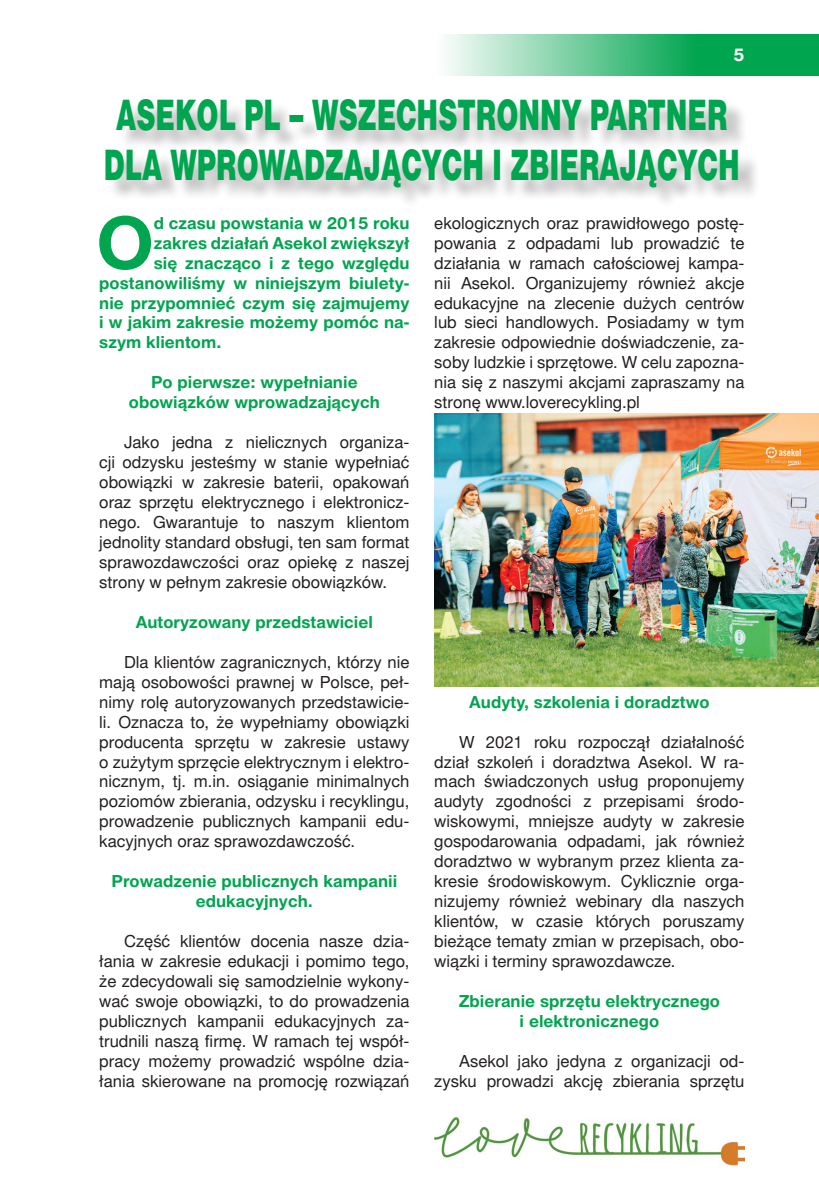
<style>
.page{position:relative;width:819px;height:1191px;background:#fff}
.page>*{position:absolute;margin:0;border:0;box-sizing:border-box;transform-origin:0 0}
.t1{font:700 72.1px "Switzer EFN";color:#00a54f}
.t2{font:42px/50.4px "Switzer Ext EFN Black";color:#00a54f;scale:.53 1}
.t3{font:700 17.5px "Switzer EFN";color:#fff}
.t4{font:16.62px/19.9px "Switzer EFN";color:#231f20;text-align:justify}
.t5{font:700 16.62px/19.9px "Switzer EFN";color:#00a54f;text-align:center}
</style>
<div class="page">
<svg style="left:446px;top:35px;width:373px;height:41px"></svg>
<div style="left:109px;top:102px;width:651px;height:107px;background:#231f20;opacity:.3"></div>
<img style="left:434px;top:413px;width:385px;height:273px">
<img style="left:434px;top:1117px;width:310px;height:49px">
<p class="t3" style="left:733px;top:44px;width:12px">5</p>
<h2 class="t2" style="left:104px;top:91px;width:1201px">ASEKOL PL – WSZECHSTRONNY PARTNER<br>DLA WPROWADZAJĄCYCH I ZBIERAJĄCYCH</h2>
<p class="t4" style="left:434px;top:213px;width:312px">ekologicznych oraz prawidłowego postę&shy;powania z odpadami lub prowadzić te działania w ramach całościowej kampa&shy;nii Asekol. Organizujemy również akcje edukacyjne na zlecenie dużych centrów lub sieci handlowych. Posiadamy w tym zakresie odpowiednie doświadczenie, za&shy;soby ludzkie i sprzętowe. W celu zapozna&shy;nia się z naszymi akcjami zapraszamy na stronę www.loverecykling.pl</p>
<h1 class="t1" style="left:96px;top:198px;width:59px">O</h1>
<p class="t5" style="left:154px;top:213px;width:257px">d czasu powstania w 2015 roku</p>
<p class="t5" style="left:154px;top:233px;width:257px">zakres działań Asekol zwiększył</p>
<p class="t5" style="left:154px;top:253px;width:257px">się znacząco i z tego względu</p>
<p class="t5" style="left:99px;top:273px;width:312px">postanowiliśmy w niniejszym biulety-</p>
<p class="t5" style="left:99px;top:293px;width:312px">nie przypomnieć czym się zajmujemy</p>
<p class="t5" style="left:99px;top:313px;width:312px">i w jakim zakresie możemy pomóc na-</p>
<p class="t5" style="left:99px;top:333px;width:124px">szym klientom.</p>
<p class="t5" style="left:129px;top:372px;width:252px">Po pierwsze: wypełnianie obowiązków wprowadzających</p>
<p class="t4" style="left:99px;top:433px;width:312px;text-indent:25px">Jako jedna z nielicznych organiza&shy;cji odzysku jesteśmy w stanie wypełniać obowiązki w zakresie baterii, opakowań oraz sprzętu elektrycznego i elektronicz&shy;nego. Gwarantuje to naszym klientom jednolity standard obsługi, ten sam format sprawozdawczości oraz opiekę z naszej strony w pełnym zakresie obowiązków.</p>
<p class="t5" style="left:136px;top:612px;width:239px">Autoryzowany przedstawiciel</p>
<p class="t4" style="left:99px;top:652px;width:312px;text-indent:25px">Dla klientów zagranicznych, którzy nie mają osobowości prawnej w Polsce, peł&shy;nimy rolę autoryzowanych przedstawicie&shy;li. Oznacza to, że wypełniamy obowiązki producenta sprzętu w zakresie ustawy o zużytym sprzęcie elektrycznym i elektro&shy;nicznym, tj. m.in. osiąganie minimalnych poziomów zbierania, odzysku i recyklingu, prowadzenie publicznych kampanii edu&shy;kacyjnych oraz sprawozdawczość.</p>
<p class="t5" style="left:111px;top:871px;width:287px">Prowadzenie publicznych kampanii edukacyjnych.</p>
<p class="t4" style="left:99px;top:931px;width:312px;text-indent:25px">Część klientów docenia nasze dzia&shy;łania w zakresie edukacji i pomimo tego, że zdecydowali się samodzielnie wykony&shy;wać swoje obowiązki, to do prowadzenia publicznych kampanii edukacyjnych za&shy;trudnili naszą firmę. W ramach tej współ&shy;pracy możemy prowadzić wspólne dzia&shy;łania skierowane na promocję rozwiązań</p>
<p class="t5" style="left:469px;top:692px;width:242px">Audyty, szkolenia i doradztwo</p>
<p class="t4" style="left:434px;top:732px;width:312px;text-indent:25px">W 2021 roku rozpoczął działalność dział szkoleń i doradztwa Asekol. W ra&shy;mach świadczonych usług proponujemy audyty zgodności z przepisami środo&shy;wiskowymi, mniejsze audyty w zakresie gospodarowania odpadami, jak również doradztwo w wybranym przez klienta za&shy;kresie środowiskowym. Cyklicznie orga&shy;nizujemy również webinary dla naszych klientów, w czasie których poruszamy bieżące tematy zmian w przepisach, obo&shy;wiązki i terminy sprawozdawcze.</p>
<p class="t5" style="left:458px;top:991px;width:263px">Zbieranie sprzętu elektrycznego i elektronicznego</p>
<p class="t4" style="left:434px;top:1051px;width:312px;text-align:right">Asekol jako jedyna z organizacji od&shy;zysku prowadzi akcję zbierania sprzętu</p>
</div>
